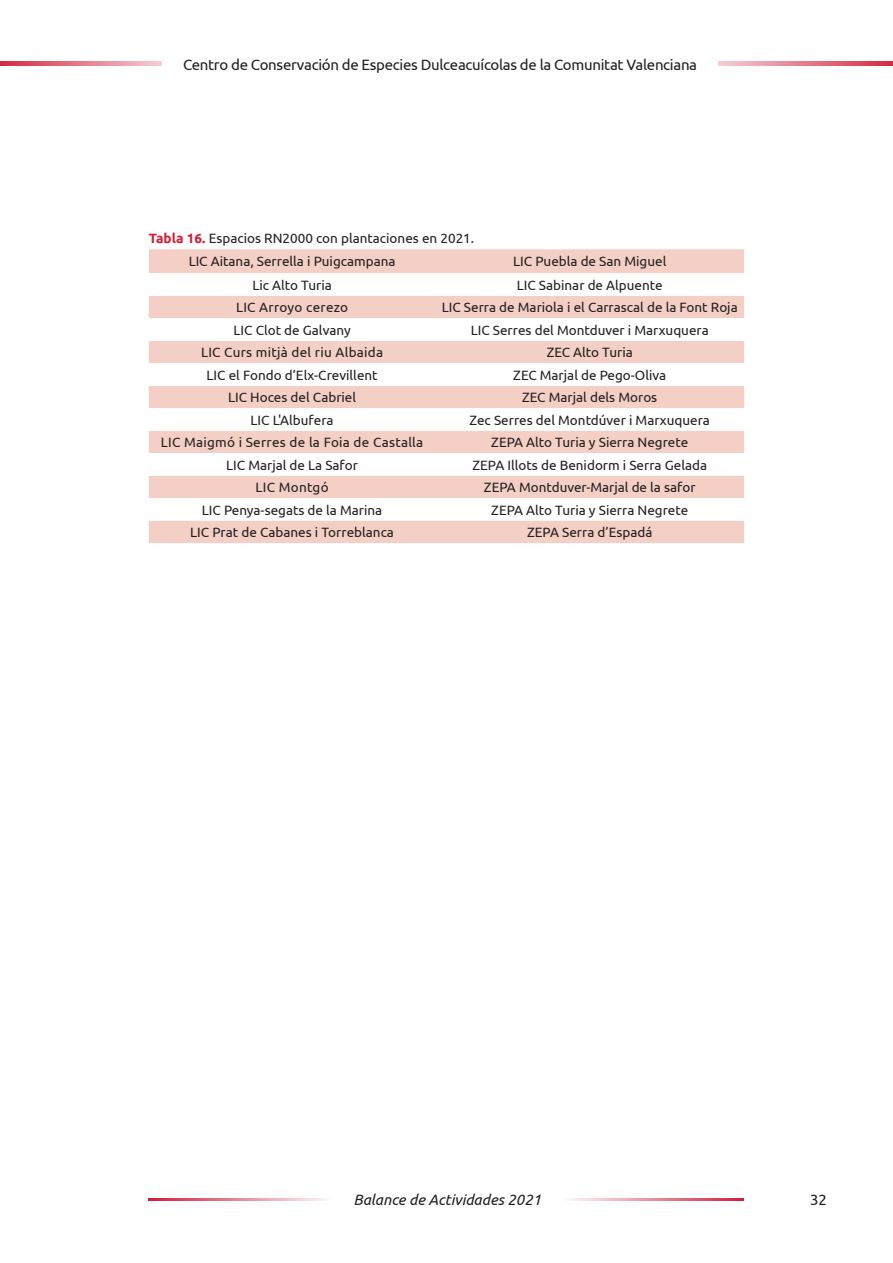
<style>
.page{position:relative;width:893px;height:1263px;background:#fff}
.page>*{position:absolute;margin:0;border:0;box-sizing:border-box;transform-origin:0 0}
.t1{font:15px "Ubuntu";letter-spacing:-.02em;color:#231f20}
.t2{font:italic 15px "Ubuntu";color:#231f20}
.t3{font:13.5px "Ubuntu";color:#231f20}
.t4{font:13.5px "Ubuntu";letter-spacing:.02em;color:#231f20}
.s1{font-weight:700;color:#d21e38}
</style>
<div class="page">
<svg style="left:718px;top:62px;width:175px;height:4px"></svg>
<svg style="left:0;top:62px;width:162px;height:4px"></svg>
<hr style="left:563px;top:1198px;width:181px;height:2px;background:#d21e38">
<hr style="left:149px;top:1198px;width:183px;height:2px;background:#d21e38">
<div style="left:149px;top:249px;width:595px;height:294px;background:#f4cfc5"></div>
<svg style="left:149px;top:273px;width:595px;height:248px"></svg>
<p class="t1" style="left:183px;top:55px;width:516px">Centro de Conservación de Especies Dulceacuícolas de la Comunitat Valenciana</p>
<p class="t3" style="left:149px;top:230px;width:327px"><span class="s1">Tabla 16.</span> Espacios RN2000 con plantaciones en 2021.</p>
<p class="t3" style="left:189px;top:253px;width:208px">LIC Aitana, Serrella i Puigcampana</p>
<p class="t3" style="left:513px;top:253px;width:155px">LIC Puebla de San Miguel</p>
<p class="t3" style="left:252px;top:277px;width:81px">Lic Alto Turia</p>
<p class="t3" style="left:517px;top:277px;width:147px">LIC Sabinar de Alpuente</p>
<p class="t4" style="left:236px;top:299px;width:114px">LIC Arroyo cerezo</p>
<p class="t3" style="left:442px;top:299px;width:297px">LIC Serra de Mariola i el Carrascal de la Font Roja</p>
<p class="t3" style="left:234px;top:322px;width:119px">LIC Clot de Galvany</p>
<p class="t3" style="left:471px;top:322px;width:240px">LIC Serres del Montduver i Marxuquera</p>
<p class="t4" style="left:201px;top:344px;width:184px">LIC Curs mitjà del riu Albaida</p>
<p class="t3" style="left:547px;top:344px;width:88px">ZEC Alto Turia</p>
<p class="t3" style="left:207px;top:367px;width:173px">LIC el Fondo d’Elx-Crevillent</p>
<p class="t3" style="left:513px;top:367px;width:155px">ZEC Marjal de Pego-Oliva</p>
<p class="t3" style="left:228px;top:389px;width:130px">LIC Hoces del Cabriel</p>
<p class="t3" style="left:522px;top:389px;width:137px">ZEC Marjal dels Moros</p>
<p class="t3" style="left:251px;top:412px;width:84px">LIC L'Albufera</p>
<p class="t3" style="left:470px;top:412px;width:242px">Zec Serres del Montdúver i Marxuquera</p>
<p class="t4" style="left:161px;top:434px;width:264px">LIC Maigmó i Serres de la Foia de Castalla</p>
<p class="t3" style="left:491px;top:434px;width:199px">ZEPA Alto Turia y Sierra Negrete</p>
<p class="t3" style="left:226px;top:457px;width:133px">LIC Marjal de La Safor</p>
<p class="t3" style="left:472px;top:457px;width:236px">ZEPA Illots de Benidorm i Serra Gelada</p>
<p class="t4" style="left:256px;top:479px;width:75px">LIC Montgó</p>
<p class="t3" style="left:484px;top:479px;width:213px">ZEPA Montduver-Marjal de la safor</p>
<p class="t3" style="left:202px;top:502px;width:182px">LIC Penya-segats de la Marina</p>
<p class="t3" style="left:491px;top:502px;width:199px">ZEPA Alto Turia y Sierra Negrete</p>
<p class="t3" style="left:190px;top:524px;width:205px">LIC Prat de Cabanes i Torreblanca</p>
<p class="t3" style="left:527px;top:524px;width:127px">ZEPA Serra d’Espadá</p>
<p class="t2" style="left:353px;top:1190px;width:189px">Balance de Actividades 2021</p>
<p class="t1" style="left:810px;top:1190px;width:18px">32</p>
</div>
